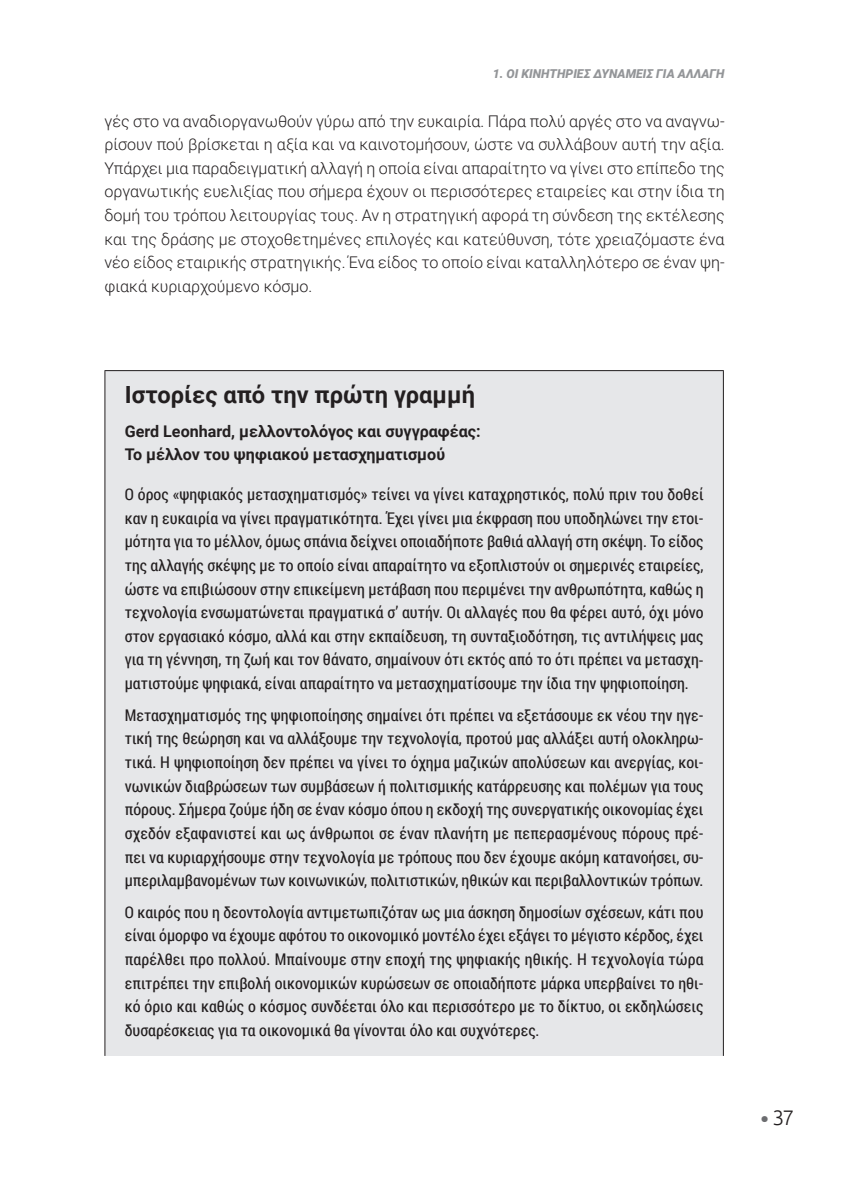
<style>
.page{position:relative;width:854px;height:1202px;background:#fff}
.page>*{position:absolute;margin:0;border:0;box-sizing:border-box;transform-origin:0 0}
.t1{font:700 23.62px "Roboto";color:#231f20}
.t2{font:300 21px "Ubuntu";color:#231f20}
.t3{font:16.1px/23.6px "Roboto Condensed";color:#231f20;text-align:justify}
.t4{font:300 16.1px/23.6px "Roboto";color:#231f20;text-align:justify}
.t5{font:700 16.1px/23.6px "Roboto";color:#231f20}
.t6{font:italic 900 12.25px "Roboto";color:#939598}
.s1{font-size:25.38px;color:#6c6d70}
</style>
<div class="page">
<div style="left:105px;top:370px;width:618px;height:685px;background:#e6e7e9"></div>
<hr style="left:104px;top:370px;width:620px;height:1px;background:#231f20">
<hr style="left:104px;top:371px;width:1px;height:684px;background:#231f20">
<hr style="left:723px;top:371px;width:1px;height:684px;background:#231f20">
<p class="t6" style="left:493px;top:65px;width:233px">1. ΟΙ ΚΙΝΗΤΗΡΙΕΣ ΔΥΝΑΜΕΙΣ ΓΙΑ ΑΛΛΑΓΗ</p>
<p class="t4" style="left:104px;top:108px;width:622px">γές στο να αναδιοργανωθούν γύρω από την ευκαιρία. Πάρα πολύ αργές στο να αναγνω&shy;ρίσουν πού βρίσκεται η αξία και να καινοτομήσουν, ώστε να συλλάβουν αυτή την αξία.<br>Υπάρχει μια παραδειγματική αλλαγή η οποία είναι απαραίτητο να γίνει στο επίπεδο της οργανωτικής ευελιξίας που σήμερα έχουν οι περισσότερες εταιρείες και στην ίδια τη δομή του τρόπου λειτουργίας τους. Αν η στρατηγική αφορά τη σύνδεση της εκτέλεσης και της δράσης με στοχοθετημένες επιλογές και κατεύθυνση, τότε χρειαζόμαστε ένα νέο είδος εταιρικής στρατηγικής. Ένα είδος το οποίο είναι καταλληλότερο σε έναν ψη&shy;φιακά κυριαρχούμενο κόσμο.</p>
<p class="t1" style="left:125px;top:378px;width:352px">Ιστορίες από την πρώτη γραμμή</p>
<p class="t5" style="left:125px;top:418px;width:357px">Gerd Leonhard, μελλοντολόγος και συγγραφέας:<br>Το μέλλον του ψηφιακού μετασχηματισμού</p>
<p class="t3" style="left:125px;top:482px;width:580px">Ο όρος «ψηφιακός μετασχηματισμός» τείνει να γίνει καταχρηστικός, πολύ πριν του δοθεί καν η ευκαιρία να γίνει πραγματικότητα. Έχει γίνει μια έκφραση που υποδηλώνει την ετοι&shy;μότητα για το μέλλον, όμως σπάνια δείχνει οποιαδήποτε βαθιά αλλαγή στη σκέψη. Το είδος της αλλαγής σκέψης με το οποίο είναι απαραίτητο να εξοπλιστούν οι σημερινές εταιρείες, ώστε να επιβιώσουν στην επικείμενη μετάβαση που περιμένει την ανθρωπότητα, καθώς η τεχνολογία ενσωματώνεται πραγματικά σ’ αυτήν. Οι αλλαγές που θα φέρει αυτό, όχι μόνο στον εργασιακό κόσμο, αλλά και στην εκπαίδευση, τη συνταξιοδότηση, τις αντιλήψεις μας για τη γέννηση, τη ζωή και τον θάνατο, σημαίνουν ότι εκτός από το ότι πρέπει να μετασχη&shy;ματιστούμε ψηφιακά, είναι απαραίτητο να μετασχηματίσουμε την ίδια την ψηφιοποίηση.</p>
<p class="t3" style="left:125px;top:702px;width:580px">Μετασχηματισμός της ψηφιοποίησης σημαίνει ότι πρέπει να εξετάσουμε εκ νέου την ηγε&shy;τική της θεώρηση και να αλλάξουμε την τεχνολογία, προτού μας αλλάξει αυτή ολοκληρω&shy;τικά. Η ψηφιοποίηση δεν πρέπει να γίνει το όχημα μαζικών απολύσεων και ανεργίας, κοι&shy;νωνικών διαβρώσεων των συμβάσεων ή πολιτισμικής κατάρρευσης και πολέμων για τους πόρους. Σήμερα ζούμε ήδη σε έναν κόσμο όπου η εκδοχή της συνεργατικής οικονομίας έχει σχεδόν εξαφανιστεί και ως άνθρωποι σε έναν πλανήτη με πεπερασμένους πόρους πρέ&shy;πει να κυριαρχήσουμε στην τεχνολογία με τρόπους που δεν έχουμε ακόμη κατανοήσει, συ&shy;μπεριλαμβανομένων των κοινωνικών, πολιτιστικών, ηθικών και περιβαλλοντικών τρόπων.</p>
<p class="t3" style="left:125px;top:899px;width:580px">Ο καιρός που η δεοντολογία αντιμετωπιζόταν ως μια άσκηση δημοσίων σχέσεων, κάτι που είναι όμορφο να έχουμε αφότου το οικονομικό μοντέλο έχει εξάγει το μέγιστο κέρδος, έχει παρέλθει προ πολλού. Μπαίνουμε στην εποχή της ψηφιακής ηθικής. Η τεχνολογία τώρα επιτρέπει την επιβολή οικονομικών κυρώσεων σε οποιαδήποτε μάρκα υπερβαίνει το ηθι&shy;κό όριο και καθώς ο κόσμος συνδέεται όλο και περισσότερο με το δίκτυο, οι εκδηλώσεις δυσαρέσκειας για τα οικονομικά θα γίνονται όλο και συχνότερες.</p>
<p class="t2" style="left:760px;top:1104px;width:36px"><span class="s1">•</span> 37</p>
</div>
